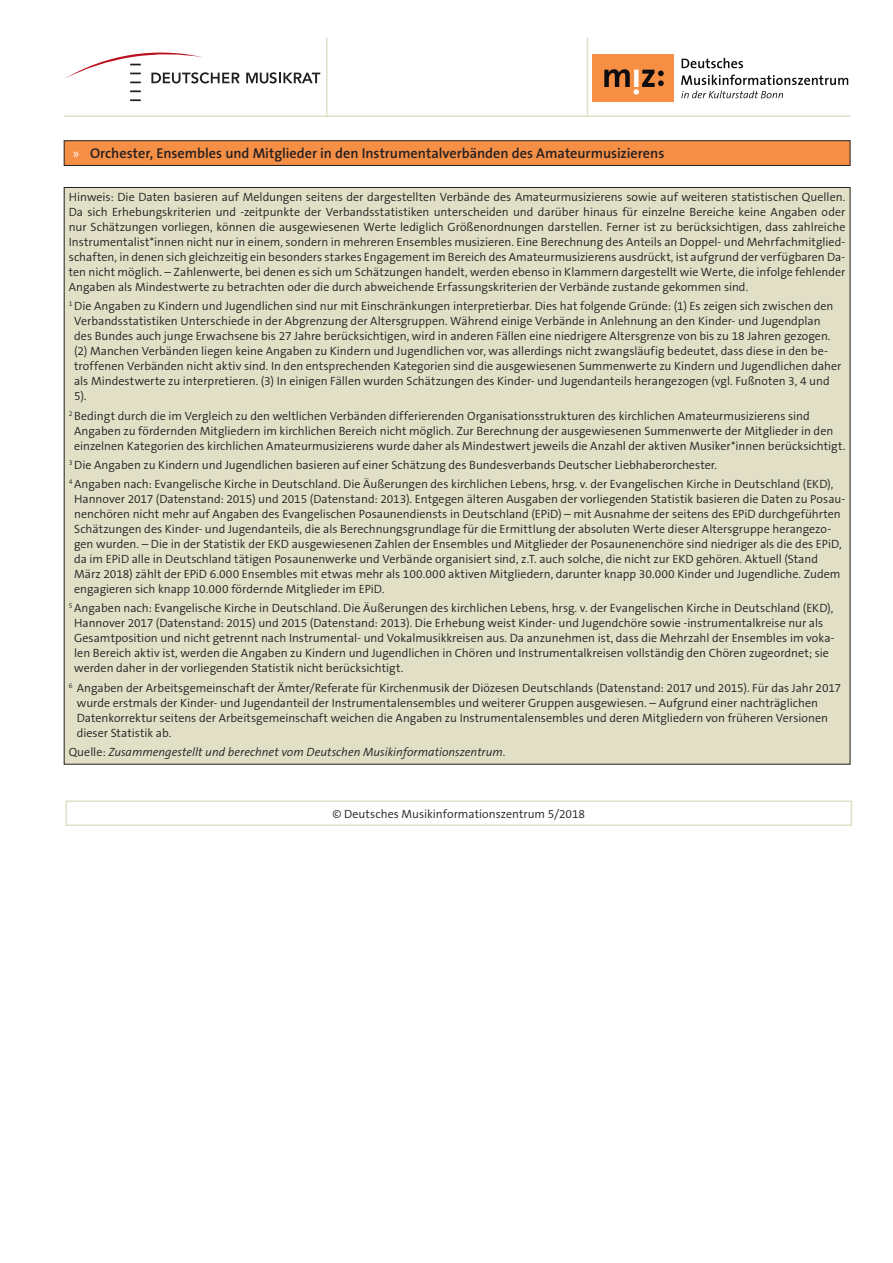
<style>
.page{position:relative;width:893px;height:1263px;background:#fff}
.page>*{position:absolute;margin:0;border:0;box-sizing:border-box;transform-origin:0 0}
.t1{font:600 14.25px "The Sans B W6";color:#231f20}
.Fußnote{font:300 12px/15px "The Sans B W4";color:#231f20}
.Hinweis_Einleitung{font:300 12px/15px "The Sans B W4";color:#231f20;text-align:justify}
.Quelle{font:italic 300 12px "The Sans B W4";color:#231f20}
.Text_zentriert_8_PT{font:300 12px "The Sans B W4";color:#231f20}
.s1{font-family:"Myriad Pro";font-weight:400;color:#fff}
.s2{font-style:normal}
</style>
<div class="page">
<hr style="left:64px;top:115px;width:786px;height:2px;background:#e1dfc6">
<hr style="left:587px;top:38px;width:1px;height:77px;background:#e1dfc6">
<hr style="left:326px;top:38px;width:1px;height:79px;background:#e1dfc6">
<svg style="left:246px;top:72px;width:74px;height:12px"></svg>
<svg style="left:65px;top:52px;width:175px;height:32px"></svg>
<svg style="left:130px;top:90px;width:11px;height:2px"></svg>
<svg style="left:130px;top:99px;width:11px;height:2px"></svg>
<div style="left:592px;top:55px;width:82px;height:47px;background:#f68e43"></div>
<svg style="left:681px;top:75px;width:167px;height:10px"></svg>
<svg style="left:682px;top:58px;width:61px;height:10px"></svg>
<svg style="left:681px;top:91px;width:102px;height:7px"></svg>
<svg style="left:604px;top:69px;width:60px;height:26px"></svg>
<svg style="left:63px;top:140px;width:788px;height:26px;background:#e58644"></svg>
<div style="left:64px;top:187px;width:786px;height:577px;background:#e1dfc6"></div>
<svg style="left:65px;top:800px;width:788px;height:26px"></svg>
<p class="t1" style="left:73px;top:144px;width:593px"><span class="s1">»</span> Orchester, Ensembles und Mitglieder in den Instrumentalverbänden des Amateurmusizierens</p>
<p class="Hinweis_Einleitung" style="left:69px;top:189px;width:778px">Hinweis: Die Daten basieren auf Meldungen seitens der dargestellten Verbände des Amateurmusizierens sowie auf weiteren statistischen Quellen.<br>Da sich Erhebungskriterien und -zeitpunkte der Verbandsstatistiken unterscheiden und darüber hinaus für einzelne Bereiche keine Angaben oder nur Schätzungen vorliegen, können die ausgewiesenen Werte lediglich Größenordnungen darstellen. Ferner ist zu berücksichtigen, dass zahlreiche Instrumentalist*innen nicht nur in einem, sondern in mehreren Ensembles musizieren. Eine Berechnung des Anteils an Doppel- und Mehrfachmitglied&shy;schaften, in denen sich gleichzeitig ein besonders starkes Engagement im Bereich des Amateurmusizierens ausdrückt, ist aufgrund der verfügbaren Da&shy;ten nicht möglich. – Zahlenwerte, bei denen es sich um Schätzungen handelt, werden ebenso in Klammern dargestellt wie Werte, die infolge fehlender Angaben als Mindestwerte zu betrachten oder die durch abweichende Erfassungskriterien der Verbände zustande gekommen sind.</p>
<p class="Fußnote" style="left:74px;top:299px;width:769px;text-indent:-5px"><sup>1</sup> Die Angaben zu Kindern und Jugendlichen sind nur mit Einschränkungen interpretierbar. Dies hat folgende Gründe: (1) Es zeigen sich zwischen den Verbandsstatistiken Unterschiede in der Abgrenzung der Altersgruppen. Während einige Verbände in Anlehnung an den Kinder- und Jugendplan des Bundes auch junge Erwachsene bis 27 Jahre berücksichtigen, wird in anderen Fällen eine niedrigere Altersgrenze von bis zu 18 Jahren gezogen. (2) Manchen Verbänden liegen keine Angaben zu Kindern und Jugendlichen vor, was allerdings nicht zwangsläufig bedeutet, dass diese in den be&shy;troffenen Verbänden nicht aktiv sind. In den entsprechenden Kategorien sind die ausgewiesenen Summenwerte zu Kindern und Jugendlichen daher als Mindestwerte zu interpretieren. (3) In einigen Fällen wurden Schätzungen des Kinder- und Jugendanteils herangezogen (vgl. Fußnoten 3, 4 und 5).</p>
<p class="Fußnote" style="left:74px;top:408px;width:773px;text-indent:-5px"><sup>2</sup> Bedingt durch die im Vergleich zu den weltlichen Verbänden differierenden Organisationsstrukturen des kirchlichen Amateurmusizierens sind<br>Angaben zu fördernden Mitgliedern im kirchlichen Bereich nicht möglich. Zur Berechnung der ausgewiesenen Summenwerte der Mitglieder in den einzelnen Kategorien des kirchlichen Amateurmusizierens wurde daher als Mindestwert jeweils die Anzahl der aktiven Musiker*innen berücksichtigt.</p>
<p class="Fußnote" style="left:69px;top:457px;width:650px"><sup>3</sup> Die Angaben zu Kindern und Jugendlichen basieren auf einer Schätzung des Bundesverbands Deutscher Liebhaberorchester.</p>
<p class="Fußnote" style="left:74px;top:476px;width:773px;text-indent:-5px"><sup>4</sup> Angaben nach: Evangelische Kirche in Deutschland. Die Äußerungen des kirchlichen Lebens, hrsg. v. der Evangelischen Kirche in Deutschland (EKD), Hannover 2017 (Datenstand: 2015) und 2015 (Datenstand: 2013). Entgegen älteren Ausgaben der vorliegenden Statistik basieren die Daten zu Posau&shy;nenchören nicht mehr auf Angaben des Evangelischen Posaunendiensts in Deutschland (EPiD) – mit Ausnahme der seitens des EPiD durchgeführten Schätzungen des Kinder- und Jugendanteils, die als Berechnungsgrundlage für die Ermittlung der absoluten Werte dieser Altersgruppe herangezo&shy;gen wurden. – Die in der Statistik der EKD ausgewiesenen Zahlen der Ensembles und Mitglieder der Posaunenenchöre sind niedriger als die des EPiD, da im EPiD alle in Deutschland tätigen Posaunenwerke und Verbände organisiert sind, z.T. auch solche, die nicht zur EKD gehören. Aktuell (Stand März 2018) zählt der EPiD 6.000 Ensembles mit etwas mehr als 100.000 aktiven Mitgliedern, darunter knapp 30.000 Kinder und Jugendliche. Zudem engagieren sich knapp 10.000 fördernde Mitglieder im EPiD.</p>
<p class="Fußnote" style="left:74px;top:601px;width:762px;text-indent:-5px"><sup>5</sup> Angaben nach: Evangelische Kirche in Deutschland. Die Äußerungen des kirchlichen Lebens, hrsg. v. der Evangelischen Kirche in Deutschland (EKD), Hannover 2017 (Datenstand: 2015) und 2015 (Datenstand: 2013). Die Erhebung weist Kinder- und Jugendchöre sowie -instrumentalkreise nur als Gesamtposition und nicht getrennt nach Instrumental- und Vokalmusikkreisen aus. Da anzunehmen ist, dass die Mehrzahl der Ensembles im voka&shy;len Bereich aktiv ist, werden die Angaben zu Kindern und Jugendlichen in Chören und Instrumentalkreisen vollständig den Chören zugeordnet; sie werden daher in der vorliegenden Statistik nicht berücksichtigt.</p>
<p class="Fußnote" style="left:77px;top:680px;width:766px;text-indent:-8px"><sup>6</sup> Angaben der Arbeitsgemeinschaft der Ämter/Referate für Kirchenmusik der Diözesen Deutschlands (Datenstand: 2017 und 2015). Für das Jahr 2017 wurde erstmals der Kinder- und Jugendanteil der Instrumentalensembles und weiterer Gruppen ausgewiesen. – Aufgrund einer nachträglichen Datenkorrektur seitens der Arbeitsgemeinschaft weichen die Angaben zu Instrumentalensembles und deren Mitgliedern von früheren Versionen dieser Statistik ab.</p>
<p class="Quelle" style="left:69px;top:744px;width:438px"><span class="s2">Quelle:</span> Zusammengestellt und berechnet vom Deutschen Musikinformationszentrum.</p>
<p class="Text_zentriert_8_PT" style="left:332px;top:806px;width:254px">© Deutsches Musikinformationszentrum 5/2018</p>
</div>
